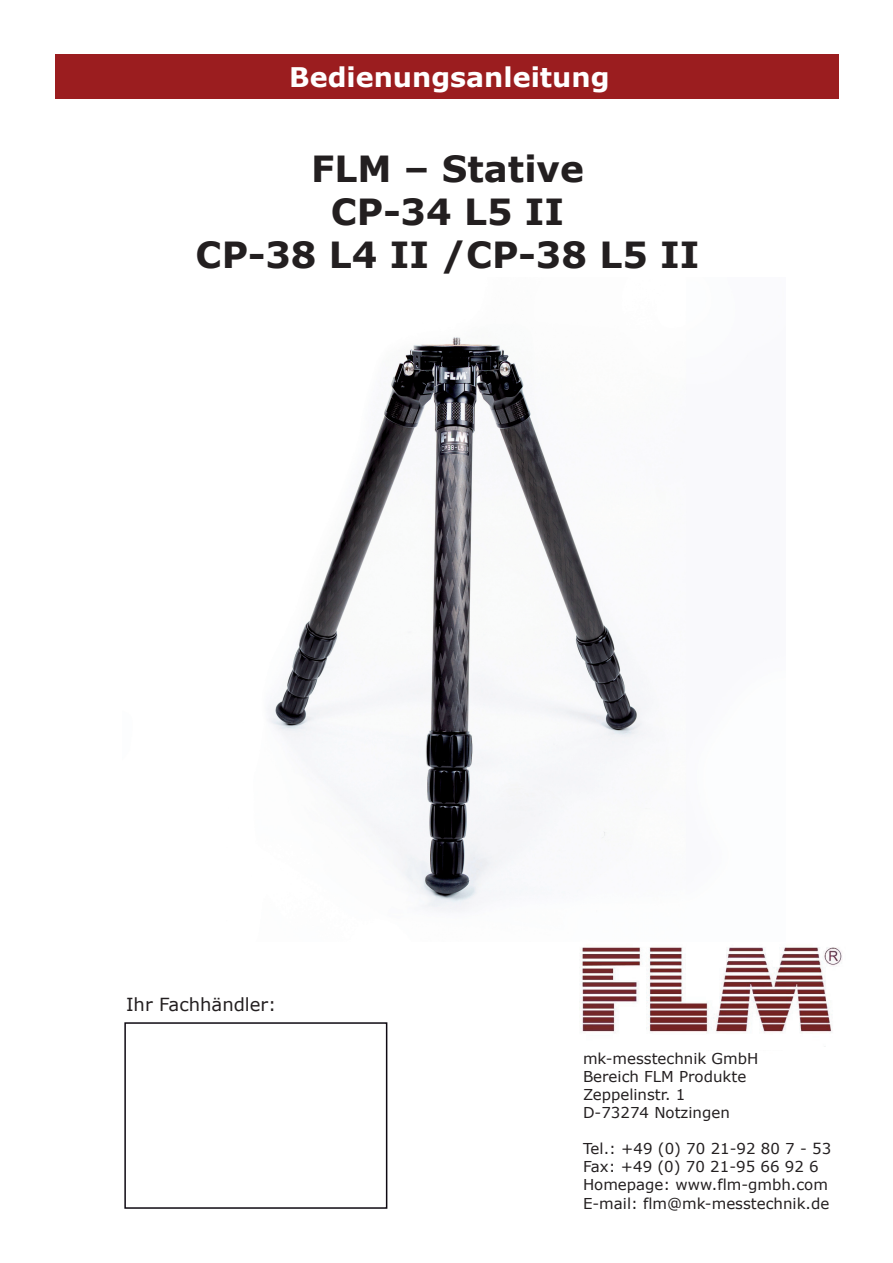
<style>
.page{position:relative;width:893px;height:1263px;background:#fff}
.page>*{position:absolute;margin:0;border:0;box-sizing:border-box;transform-origin:0 0}
.t1{font:700 36px/43.2px "Verdana";color:#231f20;text-align:center}
.t2{font:700 27px "Verdana";color:#fff}
.t3{font:18px "Verdana";color:#231f20}
.t4{font:15px/18px "Verdana";color:#231f20}
</style>
<div class="page">
<div style="left:124px;top:1022px;width:263px;height:187px;border:2px solid #0e0911"></div>
<div style="left:55px;top:55px;width:783px;height:44px;background:#9b1d1f"></div>
<img style="left:579px;top:947px;width:263px;height:86px">
<img style="left:269px;top:337px;width:381px;height:575px">
<h2 class="t2" style="left:289px;top:58px;width:322px">Bedienungsanleitung</h2>
<h1 class="t1" style="left:196px;top:146px;width:505px">FLM – Stative<br>CP-34 L5 II<br>CP-38 L4 II /CP-38 L5 II</h1>
<p class="t3" style="left:126px;top:992px;width:152px">Ihr Fachhändler:</p>
<p class="t4" style="left:583px;top:1049px;width:177px">mk-messtechnik GmbH<br>Bereich FLM Produkte<br>Zeppelinstr. 1<br>D-73274 Notzingen</p>
<p class="t4" style="left:583px;top:1139px;width:250px">Tel.: +49 (0) 70 21-92 80 7 - 53<br>Fax: +49 (0) 70 21-95 66 92 6<br>Homepage: www.flm-gmbh.com<br>E-mail: flm@mk-messtechnik.de</p>
</div>
